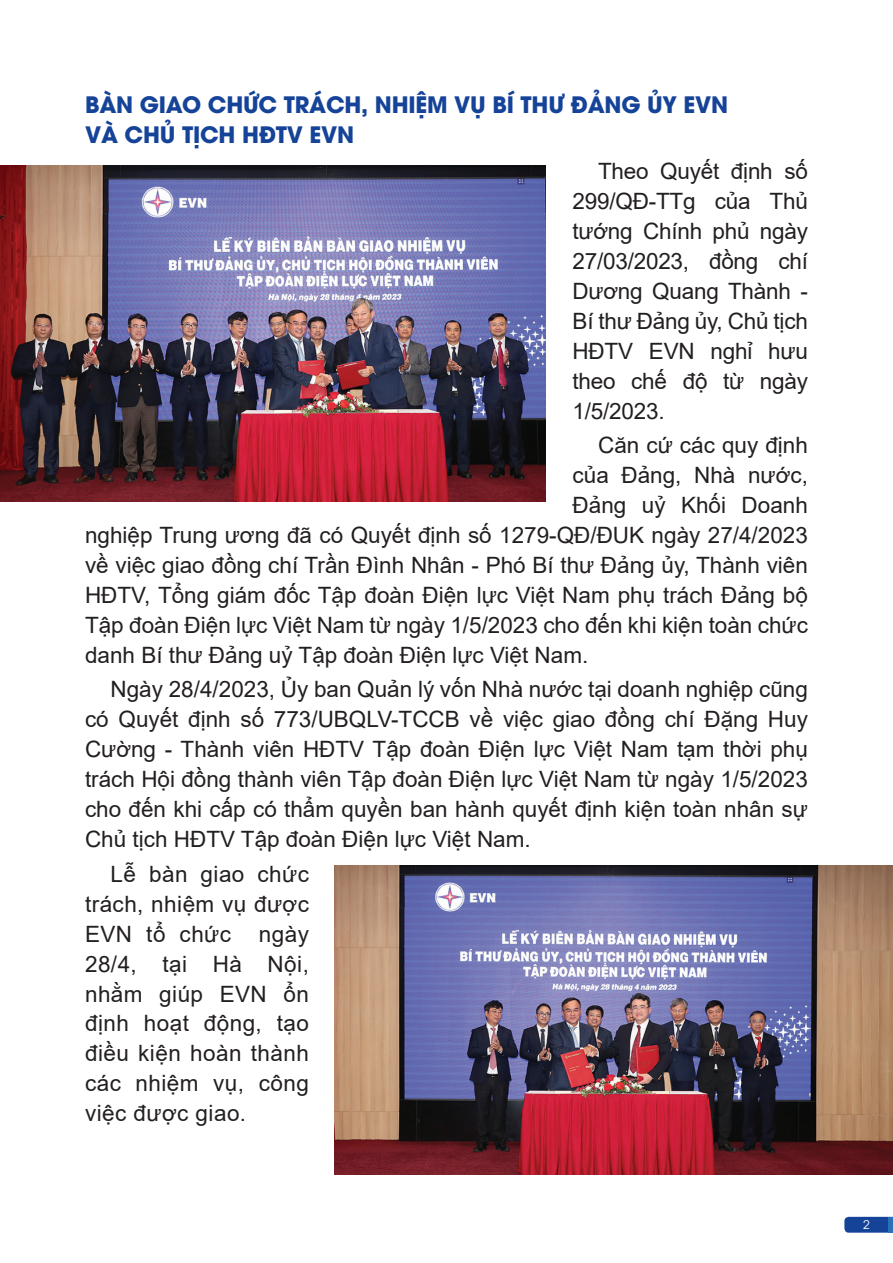
<style>
.page{position:relative;width:893px;height:1263px;background:#fff}
.page>*{position:absolute;margin:0;border:0;box-sizing:border-box;transform-origin:0 0}
.t1{font:22.5px/30px "Arial";color:#231f20;text-align:justify}
.t2{font:700 22.5px/30px "UTM Avo";letter-spacing:-.01em;color:#154398}
.t3{font:12px "UTM Avo";color:#fff}
</style>
<div class="page">
<svg style="left:844px;top:1217px;width:45px;height:16px"></svg>
<hr style="left:889px;top:1217px;width:4px;height:16px;background:#2972b9">
<img style="left:0;top:166px;width:546px;height:335px">
<img style="left:334px;top:865px;width:559px;height:310px">
<p class="t2" style="left:85px;top:88px;width:642px">BÀN GIAO CHỨC TRÁCH, NHIỆM VỤ BÍ THƯ ĐẢNG ỦY EVN<br>VÀ CHỦ TỊCH HĐTV EVN</p>
<p class="t1" style="left:573px;top:156px;width:237px;text-indent:26px">Theo Quyết định số 299/QĐ-TTg của Thủ tướng Chính phủ ngày 27/03/2023, đồng chí Dương Quang Thành - Bí thư Đảng ủy, Chủ tịch HĐTV EVN nghỉ hưu theo chế độ từ ngày 1/5/2023.</p>
<p class="t1" style="left:598px;top:430px;width:211px">Căn cứ các quy định</p>
<p class="t1" style="left:573px;top:460px;width:237px">của Đảng, Nhà nước,</p>
<p class="t1" style="left:573px;top:490px;width:237px">Đảng uỷ Khối Doanh</p>
<p class="t1" style="left:85px;top:520px;width:724px">nghiệp Trung ương đã có Quyết định số 1279-QĐ/ĐUK ngày 27/4/2023</p>
<p class="t1" style="left:85px;top:550px;width:724px">về việc giao đồng chí Trần Đình Nhân - Phó Bí thư Đảng ủy, Thành viên</p>
<p class="t1" style="left:85px;top:580px;width:724px">HĐTV, Tổng giám đốc Tập đoàn Điện lực Việt Nam phụ trách Đảng bộ</p>
<p class="t1" style="left:85px;top:610px;width:724px">Tập đoàn Điện lực Việt Nam từ ngày 1/5/2023 cho đến khi kiện toàn chức</p>
<p class="t1" style="left:85px;top:640px;width:505px">danh Bí thư Đảng uỷ Tập đoàn Điện lực Việt Nam.</p>
<p class="t1" style="left:85px;top:674px;width:724px;text-indent:26px">Ngày 28/4/2023, Ủy ban Quản lý vốn Nhà nước tại doanh nghiệp cũng có Quyết định số 773/UBQLV-TCCB về việc giao đồng chí Đặng Huy Cường - Thành viên HĐTV Tập đoàn Điện lực Việt Nam tạm thời phụ trách Hội đồng thành viên Tập đoàn Điện lực Việt Nam từ ngày 1/5/2023 cho đến khi cấp có thẩm quyền ban hành quyết định kiện toàn nhân sự Chủ tịch HĐTV Tập đoàn Điện lực Việt Nam.</p>
<p class="t1" style="left:85px;top:858px;width:225px;text-indent:26px">Lễ bàn giao chức trách, nhiệm vụ được EVN tổ chức ngày 28/4, tại Hà Nội, nhằm giúp EVN ổn định hoạt động, tạo điều kiện hoàn thành các nhiệm vụ, công việc được giao.</p>
<p class="t3" style="left:863px;top:1215px;width:8px">2</p>
</div>
